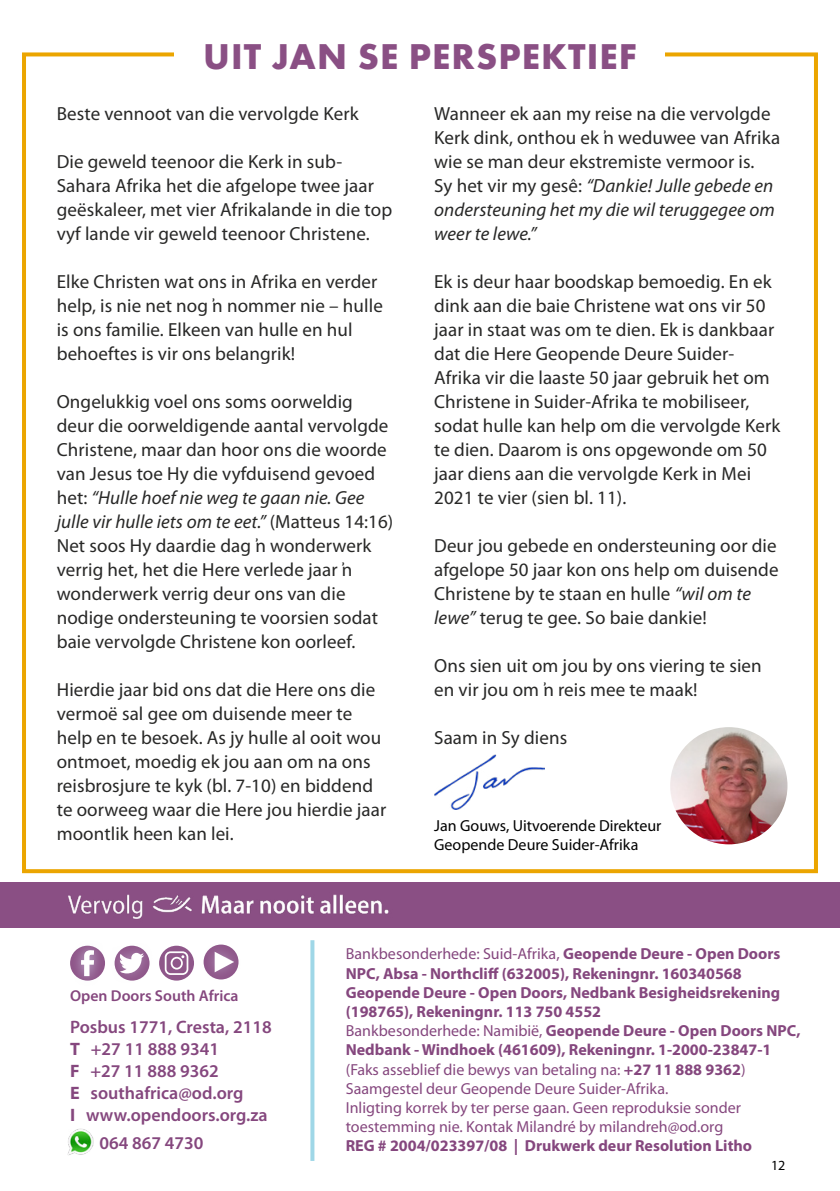
<style>
.page{position:relative;width:840px;height:1191px;background:#fff}
.page>*{position:absolute;margin:0;border:0;box-sizing:border-box;transform-origin:0 0}
.t1{font:700 37.2px "Futura PT";letter-spacing:.03em;color:#8a4f84}
.t2{font:19px/24px "Myriad Pro";letter-spacing:.005em;color:#282827}
.t3{font:600 18px/22px "Myriad Pro";color:#85477e}
.t4{font:700 16px/19.2px "Myriad Pro";color:#85477e}
.t5{font:16px/19.2px "Myriad Pro";color:#000}
.t6{font:600 15.8px "Myriad Pro";color:#85477e}
.t7{font:14px "Myriad Pro";color:#000}
.s1{font-style:italic}
.s2{font-weight:700}
.s3{font-weight:400}
</style>
<div class="page">
<div style="left:22px;top:52px;width:795px;height:821px;background:#fff;border:4px solid #eba500"></div>
<div style="left:175px;top:41px;width:489px;height:28px;background:#fff"></div>
<div style="left:0;top:882px;width:839px;height:45px;background:#8a4f84"></div>
<img style="left:669px;top:727px;width:118px;height:117px;border-radius:59px">
<svg style="left:310px;top:940px;width:4px;height:221px"></svg>
<img style="left:434px;top:755px;width:110px;height:55px">
<div style="left:109px;top:942px;width:45px;height:42px;background:#d5d5eb;opacity:.4"></div>
<svg style="left:120px;top:953px;width:24px;height:20px"></svg>
<div style="left:70px;top:939px;width:34px;height:48px;background:#d5d5eb;opacity:.75"></div>
<svg style="left:81px;top:950px;width:13px;height:26px"></svg>
<div style="left:159px;top:945px;width:35px;height:35px;background:#8f578a;border-radius:50%"></div>
<div style="left:165px;top:951px;width:23px;height:24px;border:2px solid #fff;border-radius:5px"></div>
<div style="left:170px;top:956px;width:13px;height:13px;border:2px solid #fff;border-radius:50%"></div>
<div style="left:171px;top:945px;width:23px;height:23px;background:#d5d5eb;opacity:.4"></div>
<div style="left:203px;top:941px;width:40px;height:41px;background:#d5d5eb;opacity:.4"></div>
<svg style="left:214px;top:951px;width:20px;height:21px"></svg>
<img style="left:40px;top:873px;width:376px;height:55px">
<img style="left:67px;top:1128px;width:27px;height:27px">
<h1 class="t1" style="left:203px;top:33px;width:435px">UIT JAN SE PERSPEKTIEF</h1>
<p class="t2" style="left:57px;top:101px;width:303px">Beste vennoot van die vervolgde Kerk</p>
<p class="t2" style="left:57px;top:149px;width:337px">Die geweld teenoor die Kerk in sub-Sahara Afrika het die afgelope twee jaar geëskaleer, met vier Afrikalande in die top vyf lande vir geweld teenoor Christene.</p>
<p class="t2" style="left:57px;top:269px;width:327px">Elke Christen wat ons in Afrika en verder help, is nie net nog ŉ nommer nie – hulle is ons familie. Elkeen van hulle en hul behoeftes is vir ons belangrik!</p>
<p class="t2" style="left:57px;top:389px;width:338px">Ongelukkig voel ons soms oorweldig deur die oorweldigende aantal vervolgde Christene, maar dan hoor ons die woorde van Jesus toe Hy die vyfduisend gevoed het: <span class="s1">“Hulle hoef nie weg te gaan nie. Gee julle vir hulle iets om te eet.”</span> (Matteus 14:16)<br>Net soos Hy daardie dag ŉ wonderwerk verrig het, het die Here verlede jaar ŉ wonderwerk verrig deur ons van die nodige ondersteuning te voorsien sodat baie vervolgde Christene kon oorleef.</p>
<p class="t2" style="left:57px;top:677px;width:331px">Hierdie jaar bid ons dat die Here ons die vermoë sal gee om duisende meer te help en te besoek. As jy hulle al ooit wou ontmoet, moedig ek jou aan om na ons reisbrosjure te kyk (bl. 7-10) en biddend te oorweeg waar die Here jou hierdie jaar moontlik heen kan lei.</p>
<p class="t2" style="left:434px;top:101px;width:347px">Wanneer ek aan my reise na die vervolgde Kerk dink, onthou ek ŉ weduwee van Afrika wie se man deur ekstremiste vermoor is.<br>Sy het vir my gesê: <span class="s1">“Dankie! Julle gebede en ondersteuning het my die wil teruggegee om weer te lewe.”</span></p>
<p class="t2" style="left:434px;top:269px;width:347px">Ek is deur haar boodskap bemoedig. En ek dink aan die baie Christene wat ons vir 50 jaar in staat was om te dien. Ek is dankbaar dat die Here Geopende Deure Suider-Afrika vir die laaste 50 jaar gebruik het om Christene in Suider-Afrika te mobiliseer, sodat hulle kan help om die vervolgde Kerk te dien. Daarom is ons opgewonde om 50 jaar diens aan die vervolgde Kerk in Mei 2021 te vier (sien bl. 11).</p>
<p class="t2" style="left:434px;top:533px;width:345px">Deur jou gebede en ondersteuning oor die afgelope 50 jaar kon ons help om duisende Christene by te staan en hulle <span class="s1">“wil om te lewe”</span> terug te gee. So baie dankie!</p>
<p class="t2" style="left:434px;top:653px;width:329px">Ons sien uit om jou by ons viering te sien en vir jou om ŉ reis mee te maak!</p>
<p class="t2" style="left:434px;top:725px;width:134px">Saam in Sy diens</p>
<p class="t5" style="left:434px;top:815px;width:228px">Jan Gouws, Uitvoerende Direkteur<br>Geopende Deure Suider-Afrika</p>
<p class="t6" style="left:70px;top:985px;width:170px">Open Doors South Africa</p>
<p class="t3" style="left:70px;top:1016px;width:203px">Posbus 1771, Cresta, 2118<br><span class="s2">T</span> +27 11 888 9341<br><span class="s2">F</span> +27 11 888 9362<br><span class="s2">E</span> southafrica@od.org<br><span class="s2">I</span> www.opendoors.org.za</p>
<p class="t3" style="left:99px;top:1131px;width:105px">064 867 4730</p>
<p class="t4" style="left:345px;top:943px;width:456px"><span class="s3">Bankbesonderhede: Suid-Afrika,</span> Geopende Deure - Open Doors NPC, Absa - Northcliff (632005), Rekeningnr. 160340568<br>Geopende Deure - Open Doors, Nedbank Besigheidsrekening (198765), Rekeningnr. 113 750 4552<br><span class="s3">Bankbesonderhede: Namibië,</span> Geopende Deure - Open Doors NPC, Nedbank - Windhoek (461609), Rekeningnr. 1-2000-23847-1 <span class="s3">(Faks asseblief die bewys van betaling na:</span> +27 11 888 9362<span class="s3">)<br>Saamgestel deur Geopende Deure Suider-Afrika.<br>Inligting korrek by ter perse gaan. Geen reproduksie sonder toestemming nie. Kontak Milandré by milandreh@od.org</span></p>
<p class="t4" style="left:345px;top:1135px;width:407px">REG # 2004/023397/08 | Drukwerk deur Resolution Litho</p>
<p class="t7" style="left:770px;top:1156px;width:16px">12</p>
</div>
